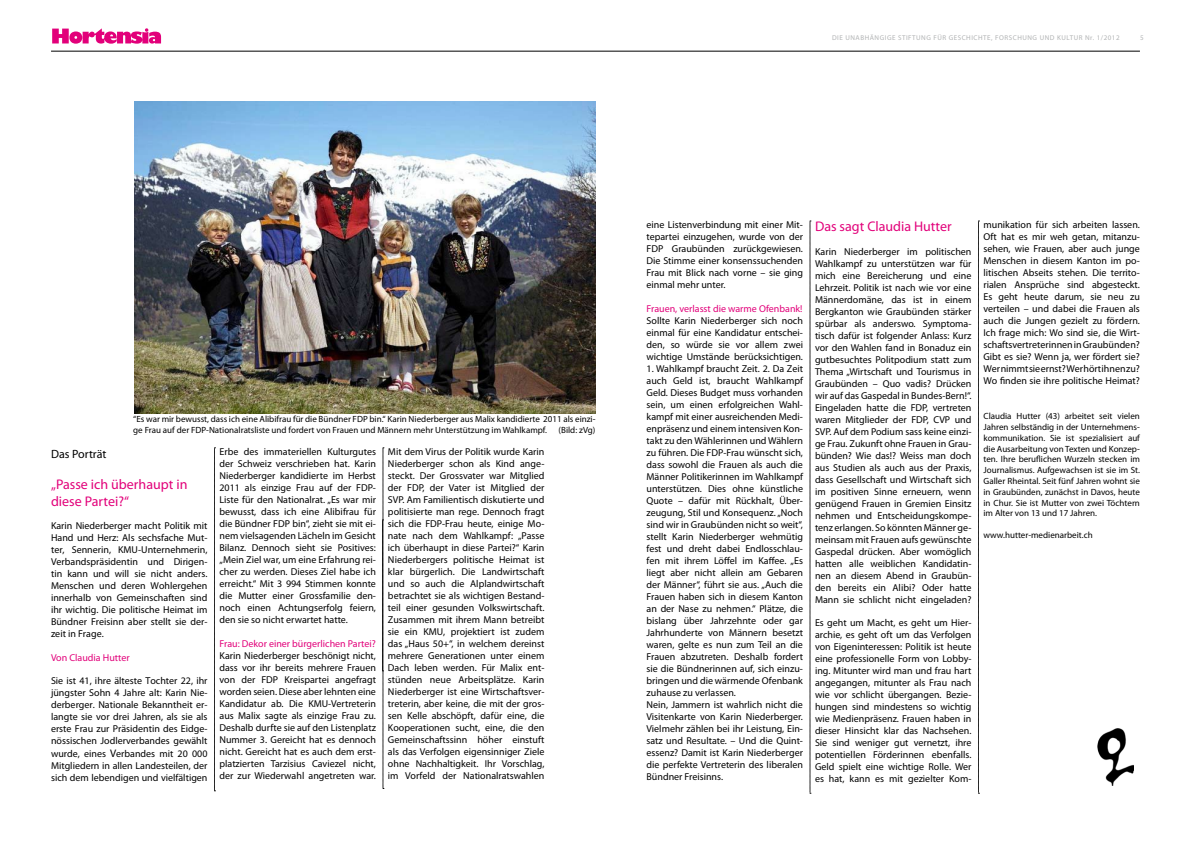
<style>
.page{position:relative;width:1191px;height:842px;background:#fff}
.page>*{position:absolute;margin:0;border:0;box-sizing:border-box;transform-origin:0 0}
.t1{font:14px/16.8px "Myriad Pro";color:#e2007a}
.t2{font:12px "Myriad Pro";color:#000}
.t3{font:10px/12px "Myriad Pro";color:#000;text-align:justify}
.t4{font:10px "Myriad Pro";color:#e2007a}
.t5{font:9px/10.8px "Myriad Pro";color:#000}
.t6{font:7px "Myriad Pro";letter-spacing:.075em;color:#b1b3b4}
.s1{font-size:11px}
</style>
<div class="page">
<hr style="left:51px;top:51px;width:1089px;height:1px;background:#000">
<svg style="left:214px;top:448px;width:1px;height:344px"></svg>
<svg style="left:382px;top:448px;width:2px;height:341px"></svg>
<svg style="left:810px;top:221px;width:1px;height:573px"></svg>
<svg style="left:978px;top:221px;width:1px;height:573px"></svg>
<svg style="left:52px;top:28px;width:109px;height:16px"></svg>
<img style="left:1097px;top:728px;width:36px;height:58px">
<img style="left:135px;top:101px;width:460px;height:313px">
<p class="t6" style="left:832px;top:34px;width:289px">DIE UNABHÄNGIGE STIFTUNG FÜR GESCHICHTE, FORSCHUNG UND KULTUR Nr. 1/2012</p>
<p class="t6" style="left:1140px;top:34px;width:5px">5</p>
<p class="t5" style="left:133px;top:413px;width:464px">“Es war mir bewusst, dass ich eine Alibifrau für die Bündner FDP bin.“ Karin Niederberger aus Malix kandidierte 2011 als einzi&shy;ge Frau auf der FDP-Nationalratsliste und fordert von Frauen und Männern mehr Unterstützung im Wahlkampf.</p>
<p class="t5" style="left:558px;top:424px;width:38px">(Bild: zVg)</p>
<p class="t2" style="left:51px;top:447px;width:57px">Das Porträt</p>
<h1 class="t1" style="left:51px;top:476px;width:138px">„Passe ich überhaupt in diese Partei?“</h1>
<p class="t3" style="left:51px;top:519px;width:158px">Karin Niederberger macht Politik mit Hand und Herz: Als sechsfache Mut&shy;ter, Sennerin, KMU-Unternehmerin, Verbandspräsidentin und Dirigen&shy;tin kann und will sie nicht anders.<br>Menschen und deren Wohlergehen innerhalb von Gemeinschaften sind ihr wichtig. Die politische Heimat im Bündner Freisinn aber stellt sie der&shy;zeit in Frage.</p>
<p class="t4" style="left:51px;top:651px;width:80px">Von Claudia Hutter</p>
<p class="t3" style="left:51px;top:674px;width:158px">Sie ist 41, ihre älteste Tochter 22, ihr jüngster Sohn 4 Jahre alt: Karin Nie&shy;derberger. Nationale Bekanntheit er&shy;langte sie vor drei Jahren, als sie als erste Frau zur Präsidentin des Eidge&shy;nössischen Jodlerverbandes gewählt</p>
<p class="t3" style="left:51px;top:747px;width:158px">wurde, eines <span class="s1">V</span>erbandes mit 20 000<br>Mitgliedern in allen Landesteilen, der sich dem lebendigen und vielfältigen</p>
<p class="t3" style="left:219px;top:445px;width:158px">Erbe des immateriellen Kulturgutes der Schweiz verschrieben hat. Karin Niederberger kandidierte im Herbst 2011 als einzige Frau auf der FDP-Liste für den Nationalrat. „Es war mir bewusst, dass ich eine Alibifrau für die Bündner FDP bin“, zieht sie mit ei&shy;nem vielsagenden Lächeln im Gesicht Bilanz. Dennoch sieht sie Positives: „Mein Ziel war, um eine Erfahrung rei&shy;cher zu werden. Dieses Ziel habe ich erreicht.“ Mit 3 994 Stimmen konnte die Mutter einer Grossfamilie den&shy;noch einen Achtungserfolg feiern, den sie so nicht erwartet hatte.</p>
<p class="t4" style="left:219px;top:637px;width:158px">Frau: Dekor einer bürgerlichen Partei?</p>
<p class="t3" style="left:219px;top:649px;width:158px">Karin Niederberger beschönigt nicht, dass vor ihr bereits mehrere Frauen von der FDP Kreispartei angefragt worden seien. Diese aber lehnten eine Kandidatur ab. Die KMU-Vertreterin aus Malix sagte als einzige Frau zu.<br>Deshalb durfte sie auf den Listenplatz Nummer 3. Gereicht hat es dennoch nicht. Gereicht hat es auch dem erst&shy;platzierten Tarzisius Caviezel nicht, der zur Wiederwahl angetreten war.</p>
<p class="t3" style="left:388px;top:446px;width:158px">Mit dem Virus der Politik wurde Karin Niederberger schon als Kind ange&shy;steckt. Der Grossvater war Mitglied der FDP, der Vater ist Mitglied der SVP. Am Familientisch diskutierte und politisierte man rege. Dennoch fragt sich die FDP-Frau heute, einige Mo&shy;nate nach dem Wahlkampf: „Passe ich überhaupt in diese Partei?“ Karin Niederbergers politische Heimat ist klar bürgerlich. Die Landwirtschaft und so auch die Alplandwirtschaft betrachtet sie als wichtigen Bestand&shy;teil einer gesunden Volkswirtschaft.<br>Zusammen mit ihrem Mann betreibt sie ein KMU, projektiert ist zudem das „Haus 50+“, in welchem dereinst mehrere Generationen unter einem Dach leben werden. Für Malix ent&shy;stünden neue Arbeitsplätze. Karin Niederberger ist eine Wirtschaftsver&shy;treterin, aber keine, die mit der gros&shy;sen Kelle abschöpft, dafür eine, die Kooperationen sucht, eine, die den Gemeinschaftssinn höher einstuft als das Verfolgen eigensinniger Ziele ohne Nachhaltigkeit. Ihr Vorschlag, im Vorfeld der Nationalratswahlen</p>
<p class="t3" style="left:646px;top:219px;width:158px">eine Listenverbindung mit einer Mit&shy;tepartei einzugehen, wurde von der FDP Graubünden zurückgewiesen.<br>Die Stimme einer konsenssuchenden Frau mit Blick nach vorne – sie ging einmal mehr unter.</p>
<p class="t4" style="left:646px;top:303px;width:157px">Frauen, verlasst die warme Ofenbank!</p>
<p class="t3" style="left:646px;top:315px;width:158px">Sollte Karin Niederberger sich noch einmal für eine Kandidatur entschei&shy;den, so würde sie vor allem zwei wichtige Umstände berücksichtigen.</p>
<p class="t3" style="left:646px;top:363px;width:158px;text-align:left">1. Wahlkampf braucht Zeit. 2. Da Zeit auch Geld ist, braucht Wahlkampf Geld. Dieses Budget muss vorhanden sein, um einen erfolgreichen Wahl&shy;kampf mit einer ausreichenden Medi&shy;enpräsenz und einem intensiven Kon&shy;takt zu den Wählerinnen und Wählern zu führen. Die FDP-Frau wünscht sich, dass sowohl die Frauen als auch die Männer Politikerinnen im Wahlkampf unterstützen. Dies ohne künstliche Quote – dafür mit Rückhalt, Über&shy;zeugung, Stil und Konsequenz. „Noch sind wir in Graubünden nicht so weit“, stellt Karin Niederberger wehmütig fest und dreht dabei Endlosschlau&shy;fen mit ihrem Löffel im Kaffee. „Es liegt aber nicht allein am Gebaren der Männer“, führt sie aus. „Auch die Frauen haben sich in diesem Kanton an der Nase zu nehmen.“ Plätze, die bislang über Jahrzehnte oder gar Jahrhunderte von Männern besetzt waren, gelte es nun zum Teil an die Frauen abzutreten. Deshalb fordert sie die Bündnerinnen auf, sich einzu&shy;bringen und die wärmende Ofenbank zuhause zu verlassen.<br>Nein, Jammern ist wahrlich nicht die Visitenkarte von Karin Niederberger.<br>Vielmehr zählen bei ihr Leistung, Ein&shy;satz und Resultate. – Und die Quint&shy;essenz? Damit ist Karin Niederberger die perfekte Vertreterin des liberalen Bündner Freisinns.</p>
<h1 class="t1" style="left:815px;top:218px;width:138px">Das sagt Claudia Hutter</h1>
<p class="t3" style="left:815px;top:246px;width:158px">Karin Niederberger im politischen Wahlkampf zu unterstützen war für mich eine Bereicherung und eine Lehrzeit. Politik ist nach wie vor eine Männerdomäne, das ist in einem Bergkanton wie Graubünden stärker spürbar als anderswo. Symptoma&shy;tisch dafür ist folgender Anlass: Kurz vor den Wahlen fand in Bonaduz ein gutbesuchtes Politpodium statt zum Thema „Wirtschaft und Tourismus in Graubünden – Quo vadis? Drücken wir auf das Gaspedal in Bundes-Bern!“.<br>Eingeladen hatte die FDP, vertreten waren Mitglieder der FDP, CVP und SVP. Auf dem Podium sass keine einzi&shy;ge Frau. Zukunft ohne Frauen in Grau&shy;bünden? Wie das!? Weiss man doch aus Studien als auch aus der Praxis, dass Gesellschaft und Wirtschaft sich im positiven Sinne erneuern, wenn genügend Frauen in Gremien Einsitz nehmen und Entscheidungskompe&shy;tenz erlangen. So könnten Männer ge&shy;meinsam mit Frauen aufs gewünschte Gaspedal drücken. Aber womöglich hatten alle weiblichen Kandidatin&shy;nen an diesem Abend in Graubün&shy;den bereits ein Alibi? Oder hatte Mann sie schlicht nicht eingeladen?</p>
<p class="t3" style="left:815px;top:617px;width:158px">Es geht um Macht, es geht um Hier&shy;archie, es geht oft um das Verfolgen von Eigeninteressen: Politik ist heute eine professionelle Form von Lobby&shy;ing. Mitunter wird man und frau hart angegangen, mitunter als Frau nach wie vor schlicht übergangen. Bezie&shy;hungen sind mindestens so wichtig wie Medienpräsenz. Frauen haben in dieser Hinsicht klar das Nachsehen.<br>Sie sind weniger gut vernetzt, ihre potentiellen Förderinnen ebenfalls.<br>Geld spielt eine wichtige Rolle. Wer es hat, kann es mit gezielter Kom-</p>
<p class="t3" style="left:983px;top:219px;width:158px">munikation für sich arbeiten lassen.<br>Oft hat es mir weh getan, mitanzu&shy;sehen, wie Frauen, aber auch junge Menschen in diesem Kanton im po&shy;litischen Abseits stehen. Die territo&shy;rialen Ansprüche sind abgesteckt.<br>Es geht heute darum, sie neu zu verteilen – und dabei die Frauen als auch die Jungen gezielt zu fördern.<br>Ich frage mich: Wo sind sie, die Wirt&shy;schaftsvertreterinnen in Graubünden?<br>Gibt es sie? Wenn ja, wer fördert sie?<br>Wer nimmt sie ernst? Wer hört ihnen zu?<br>Wo finden sie ihre politische Heimat?</p>
<p class="t5" style="left:983px;top:411px;width:158px;text-align:justify">Claudia Hutter (43) arbeitet seit vielen Jahren selbständig in der Unternehmens&shy;kommunikation. Sie ist spezialisiert auf die Ausarbeitung von Texten und Konzep&shy;ten. Ihre beruflichen Wurzeln stecken im Journalismus. Aufgewachsen ist sie im St.<br>Galler Rheintal. Seit fünf Jahren wohnt sie in Graubünden, zunächst in Davos, heute in Chur. Sie ist Mutter von zwei Töchtern im Alter von 13 und 17 Jahren.</p>
<p class="t5" style="left:983px;top:529px;width:111px">www.hutter-medienarbeit.ch</p>
</div>
